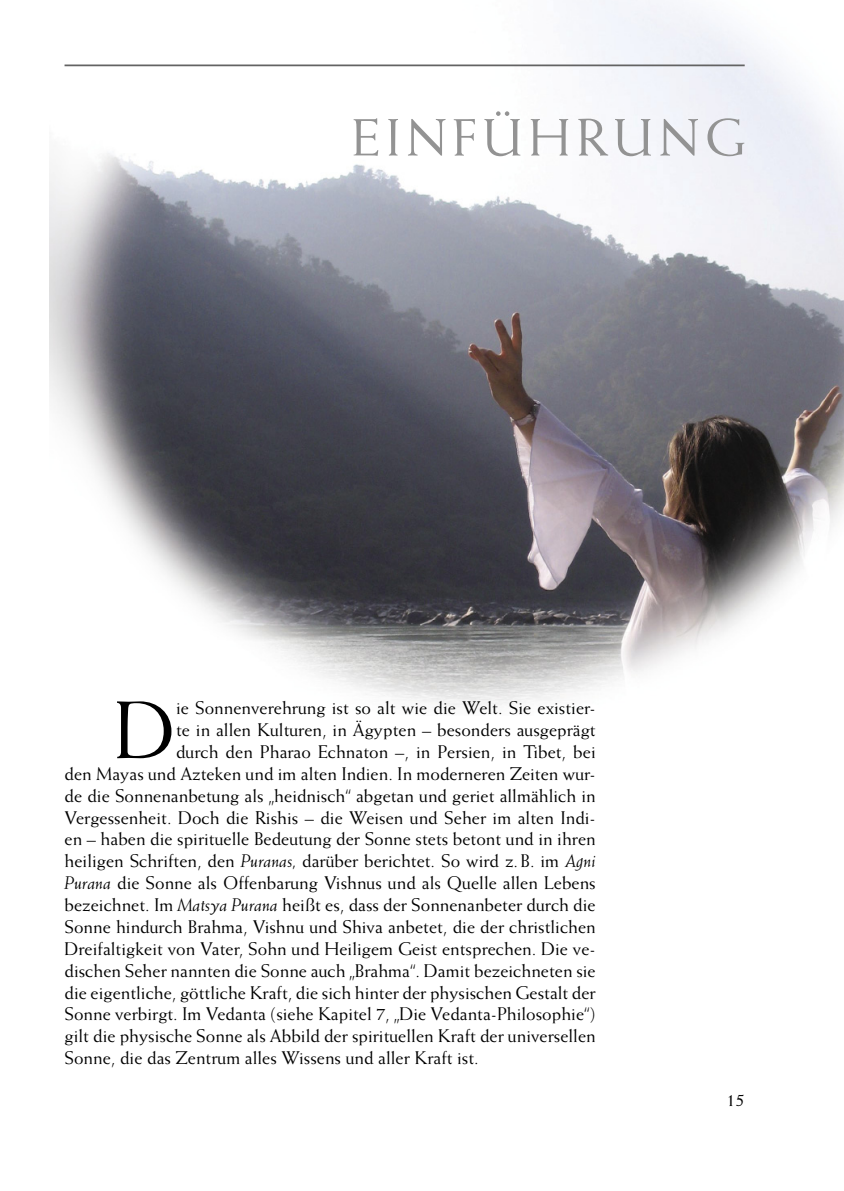
<style>
.page{position:relative;width:844px;height:1191px;background:#fff}
.page>*{position:absolute;margin:0;border:0;box-sizing:border-box;transform-origin:0 0}
.t1{font:81.38px "Weiss";color:#000}
.t2{font:52.5px "Weiss";letter-spacing:.1em;color:#939393}
.t3{font:18.38px "Weiss";color:#000}
.s1{font-style:italic}
</style>
<div class="page">
<img style="left:50px;top:0;width:793px;height:706px">
<hr style="left:64px;top:64px;width:680px;height:2px;background:#636363">
<h2 class="t2" style="left:352px;top:117px;width:394px">EINFÜHRUNG</h2>
<h1 class="t1" style="left:114px;top:698px;width:63px">D</h1>
<p class="t3" style="left:176px;top:700px;width:421px">ie Sonnenverehrung ist so alt wie die Welt. Sie existier-</p>
<p class="t3" style="left:176px;top:722px;width:421px">te in allen Kulturen, in Ägypten – besonders ausgeprägt</p>
<p class="t3" style="left:176px;top:744px;width:421px">durch den Pharao Echnaton –, in Persien, in Tibet, bei</p>
<p class="t3" style="left:64px;top:766px;width:532px">den Mayas und Azteken und im alten Indien. In moderneren Zeiten wur-</p>
<p class="t3" style="left:64px;top:788px;width:532px">de die Sonnenanbetung als „heidnisch“ abgetan und geriet allmählich in</p>
<p class="t3" style="left:64px;top:810px;width:532px">Vergessenheit. Doch die Rishis – die Weisen und Seher im alten Indi-</p>
<p class="t3" style="left:64px;top:832px;width:532px">en – haben die spirituelle Bedeutung der Sonne stets betont und in ihren</p>
<p class="t3" style="left:64px;top:853px;width:532px">heiligen Schriften, den <span class="s1">Puranas,</span> darüber berichtet. So wird z. B. im <span class="s1">Agni</span></p>
<p class="t3" style="left:64px;top:875px;width:532px"><span class="s1">Purana</span> die Sonne als Offenbarung Vishnus und als Quelle allen Lebens</p>
<p class="t3" style="left:64px;top:897px;width:532px">bezeichnet. Im <span class="s1">Matsya Purana</span> heißt es, dass der Sonnenanbeter durch die</p>
<p class="t3" style="left:64px;top:919px;width:532px">Sonne hindurch Brahma, Vishnu und Shiva anbetet, die der christlichen</p>
<p class="t3" style="left:64px;top:941px;width:532px">Dreifaltigkeit von Vater, Sohn und Heiligem Geist entsprechen. Die ve-</p>
<p class="t3" style="left:64px;top:963px;width:532px">dischen Seher nannten die Sonne auch „Brahma“. Damit bezeichneten sie</p>
<p class="t3" style="left:64px;top:985px;width:532px">die eigentliche, göttliche Kraft, die sich hinter der physischen Gestalt der</p>
<p class="t3" style="left:64px;top:1006px;width:532px">Sonne verbirgt. Im Vedanta (siehe Kapitel 7, „Die Vedanta-Philosophie“)</p>
<p class="t3" style="left:64px;top:1028px;width:532px">gilt die physische Sonne als Abbild der spirituellen Kraft der universellen</p>
<p class="t3" style="left:64px;top:1050px;width:415px">Sonne, die das Zentrum alles Wissens und aller Kraft ist.</p>
<p class="t3" style="left:726px;top:1092px;width:20px">15</p>
</div>
